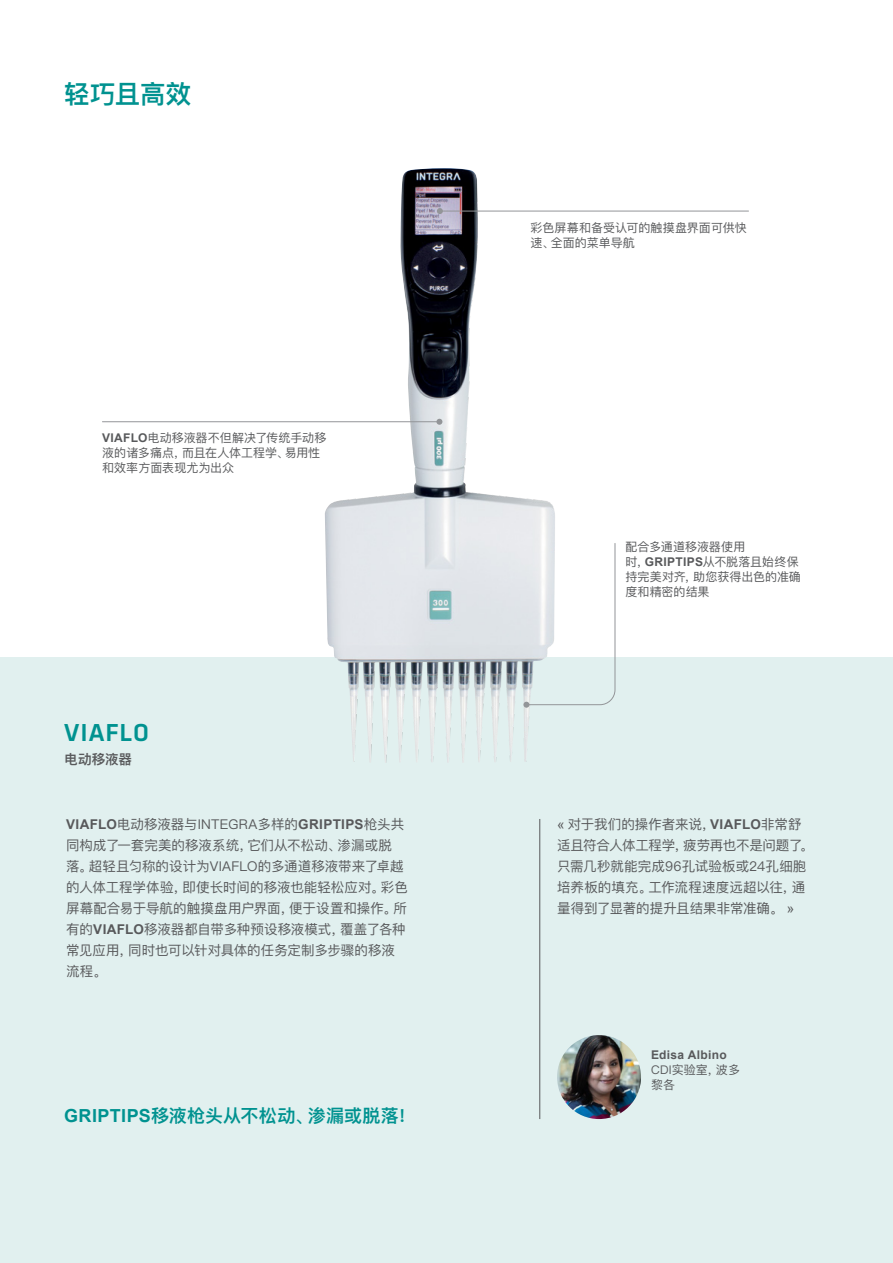
<style>
.page{position:relative;width:893px;height:1263px;background:#fff}
.page>*{position:absolute;margin:0;border:0;box-sizing:border-box;transform-origin:0 0}
.t1{font:500 25.5px "Klavika Basic";letter-spacing:.03em;color:#009290}
.t2{font:600 25.5px "Ping Fang SC";letter-spacing:-.005em;color:#009290}
.t3{font:600 18px "Ping Fang SC";letter-spacing:.01em;color:#009290}
.t4{font:13.5px/21px "Ping Fang SC";color:#58595b}
.t5{font:600 13.5px "Ping Fang SC";letter-spacing:.005em;color:#58595b}
.t6{font:12px/15px "Ping Fang SC";letter-spacing:.005em;color:#58595b}
.t7{font:700 12px "Arial";letter-spacing:.025em;color:#58595b}
.s1{font-family:"Arial";font-weight:700}
.s2{font-family:"Arial"}
</style>
<div class="page">
<div style="left:0;top:657px;width:893px;height:606px;background:#e1f0ef"></div>
<hr style="left:539px;top:819px;width:1px;height:300px;background:#58595b">
<img style="left:557px;top:1035px;width:84px;height:84px;border-radius:42px">
<img style="left:325px;top:168px;width:230px;height:595px">
<hr style="left:102px;top:421px;width:337px;height:1px;background:#939598">
<svg style="left:436px;top:419px;width:6px;height:6px"></svg>
<hr style="left:440px;top:211px;width:308px;height:1px;background:#939598">
<svg style="left:437px;top:208px;width:6px;height:6px"></svg>
<svg style="left:523px;top:543px;width:93px;height:165px"></svg>
<h1 class="t2" style="left:64px;top:79px;width:128px">轻巧且高效</h1>
<p class="t6" style="left:102px;top:430px;width:226px"><span class="s1">VIAFLO</span>电动移液器不但解决了传统手动移液的诸多痛点，而且在人体工程学、易用性和效率方面表现尤为出众</p>
<h1 class="t1" style="left:64px;top:715px;width:86px">VIAFLO</h1>
<p class="t5" style="left:64px;top:751px;width:69px">电动移液器</p>
<p class="t6" style="left:530px;top:220px;width:218px">彩色屏幕和备受认可的触摸盘界面可供快速、全面的菜单导航</p>
<p class="t6" style="left:625px;top:539px;width:177px">配合多通道移液器使用<br>时，<span class="s1">GRIPTIPS</span>从不脱落且始终保持完美对齐，助您获得出色的准确度和精密的结果</p>
<p class="t4" style="left:66px;top:814px;width:343px"><span class="s1">VIAFLO</span>电动移液器与INTEGRA多样的<span class="s1">GRIPTIPS</span>枪头共同构成了一套完美的移液系统，它们从不松动、渗漏或脱落。超轻且匀称的设计为VIAFLO的多通道移液带来了卓越的人体工程学体验，即使长时间的移液也能轻松应对。彩色屏幕配合易于导航的触摸盘用户界面，便于设置和操作。所有的<span class="s1">VIAFLO</span>移液器都自带多种预设移液模式，覆盖了各种常见应用，同时也可以针对具体的任务定制多步骤的移液流程。</p>
<p class="t4" style="left:557px;top:814px;width:258px"><span class="s2">«</span> 对于我们的操作者来说，<span class="s1">VIAFLO</span>非常舒适且符合人体工程学，疲劳再也不是问题了。只需几秒就能完成96孔试验板或24孔细胞培养板的填充。工作流程速度远超以往，通量得到了显著的提升且结果非常准确。 <span class="s2">»</span></p>
<h2 class="t3" style="left:64px;top:1104px;width:353px"><span class="s1">GRIPTIPS</span>移液枪头从不松动、渗漏或脱落！</h2>
<p class="t7" style="left:651px;top:1046px;width:77px">Edisa Albino</p>
<p class="t6" style="left:651px;top:1062px;width:90px">CDI实验室，波多黎各</p>
</div>
